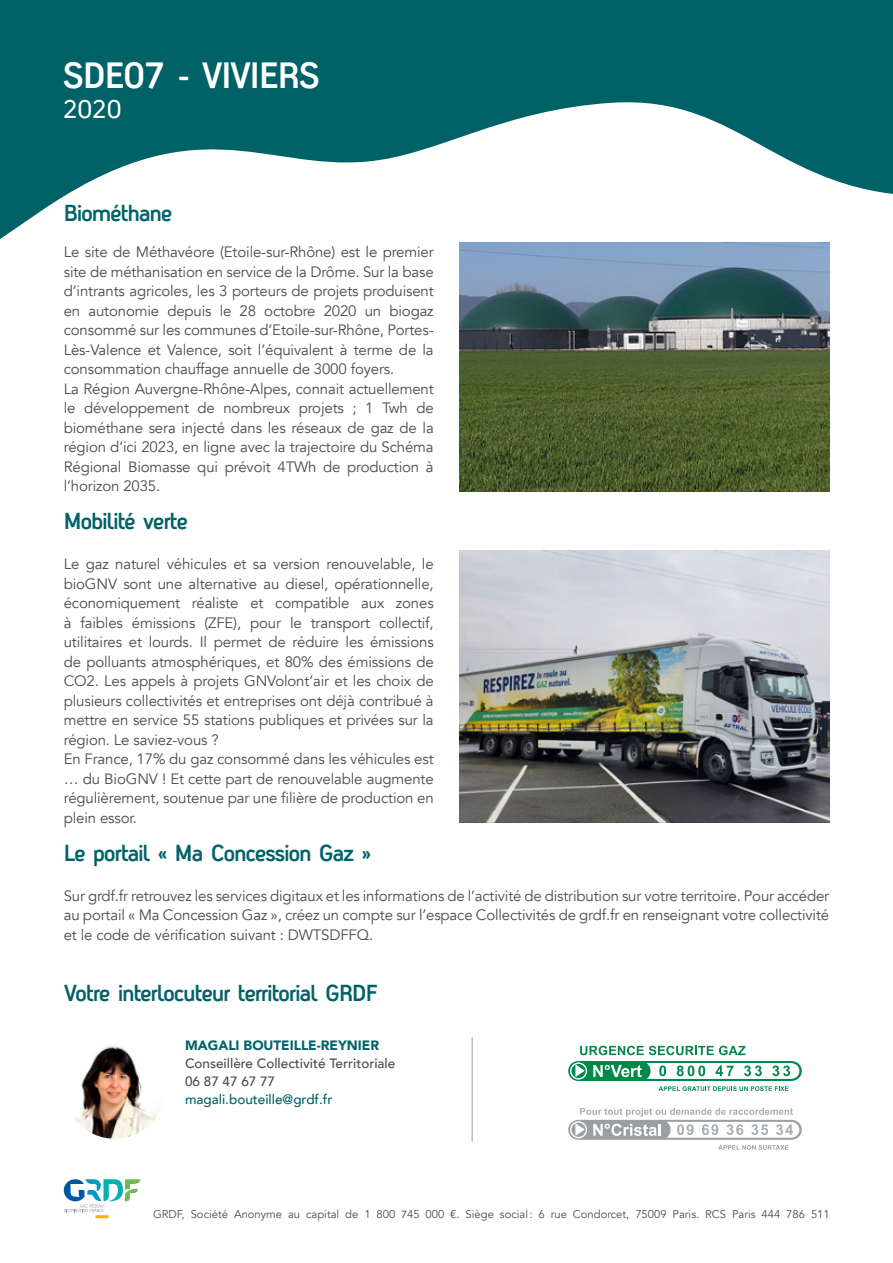
<style>
.page{position:relative;width:893px;height:1263px;background:#fff}
.page>*{position:absolute;margin:0;border:0;box-sizing:border-box;transform-origin:0 0}
.t1{font:700 35.55px "Antagometrica BTW01";letter-spacing:-.025em;color:#fff}
.t2{font:24.75px "Antagometrica BTW01 Regular 2";color:#fff}
.t3{font:700 22.5px "Antagometrica BTW01";letter-spacing:-.03em;color:#006269}
.t4{font:15px/19.5px "Avenir";letter-spacing:-.01em;color:#4b4b4a}
.t5{font:500 13.5px/18px "Avenir";color:#4b4b4a}
.t6{font:500 13.5px "Avenir";color:#006269}
.t7{font:900 13.5px "Avenir";color:#006269}
.t8{font:11.25px "Avenir";color:#4b4b4a}
.s1{font-family:"Myriad Pro"}
</style>
<div class="page">
<img style="left:459px;top:253px;width:370px;height:238px">
<img style="left:459px;top:551px;width:370px;height:272px">
<img style="left:64px;top:1037px;width:102px;height:102px;border-radius:51px">
<svg style="left:0;top:0;width:893px;height:253px;fill:#006267"></svg>
<svg style="left:63px;top:1179px;width:77px;height:39px"></svg>
<hr style="left:472px;top:1037px;width:1px;height:105px;background:#9d9c9c">
<svg style="left:580px;top:1046px;width:166px;height:9px"></svg>
<svg style="left:568px;top:1061px;width:234px;height:30px"></svg>
<svg style="left:568px;top:1108px;width:234px;height:42px"></svg>
<h1 class="t1" style="left:63px;top:54px;width:258px">SDE07 - VIVIERS</h1>
<h2 class="t2" style="left:63px;top:95px;width:60px">2020</h2>
<h3 class="t3" style="left:64px;top:199px;width:110px">Biométhane</h3>
<p class="t4" style="left:64px;top:243px;width:371px">Le site de Méthavéore (Etoile-sur-Rhône) est le premier site de méthanisation en service de la Drôme. Sur la base d’intrants agricoles, les 3 porteurs de projets produisent en autonomie depuis le 28 octobre 2020 un biogaz consommé sur les communes d’Etoile-sur-Rhône, Portes-Lès-Valence et Valence, soit l’équivalent à terme de la consommation chauffage annuelle de 3000 foyers.<br>La Région Auvergne-Rhône-Alpes, connait actuellement le développement de nombreux projets ; 1 Twh de biométhane sera injecté dans les réseaux de gaz de la région d’ici 2023, en ligne avec la trajectoire du Schéma Régional Biomasse qui prévoit 4TWh de production à l’horizon 2035.</p>
<h3 class="t3" style="left:64px;top:508px;width:125px">Mobilité verte</h3>
<p class="t4" style="left:64px;top:555px;width:371px">Le gaz naturel véhicules et sa version renouvelable, le bioGNV sont une alternative au diesel, opérationnelle, économiquement réaliste et compatible aux zones à faibles émissions (ZFE), pour le transport collectif, utilitaires et lourds. Il permet de réduire les émissions de polluants atmosphériques, et 80% des émissions de CO2. Les appels à projets GNVolont’air et les choix de plusieurs collectivités et entreprises ont déjà contribué à mettre en service 55 stations publiques et privées sur la région. Le saviez-vous ?<br>En France, 17% du gaz consommé dans les véhicules est … du BioGNV ! Et cette part de renouvelable augmente régulièrement, soutenue par une filière de production en plein essor.</p>
<h3 class="t3" style="left:64px;top:839px;width:309px">Le portail « Ma Concession Gaz »</h3>
<p class="t4" style="left:64px;top:886px;width:767px;text-align:justify">Sur grdf.fr retrouvez les services digitaux et les informations de l’activité de distribution sur votre territoire. Pour accéder au portail « Ma Concession Gaz », créez un compte sur l’espace Collectivités de grdf.fr en renseignant votre collectivité et le code de vérification suivant : DWTSDFFQ.</p>
<h3 class="t3" style="left:64px;top:980px;width:315px">Votre interlocuteur territorial GRDF</h3>
<p class="t7" style="left:185px;top:1034px;width:195px">MAGALI BOUTEILLE-REYNIER</p>
<p class="t5" style="left:185px;top:1054px;width:212px">Conseillère Collectivité Territoriale<br>06 87 47 67 77</p>
<p class="t6" style="left:185px;top:1088px;width:149px">magali.bouteille@grdf.fr</p>
<p class="t8" style="left:153px;top:1208px;width:678px">GRDF, Société Anonyme au capital de 1 800 <span class="s1">7</span>45 000 €. Siège social: 6 rue Condorcet, 75009 Paris. RCS Paris 444 786 511</p>
</div>
